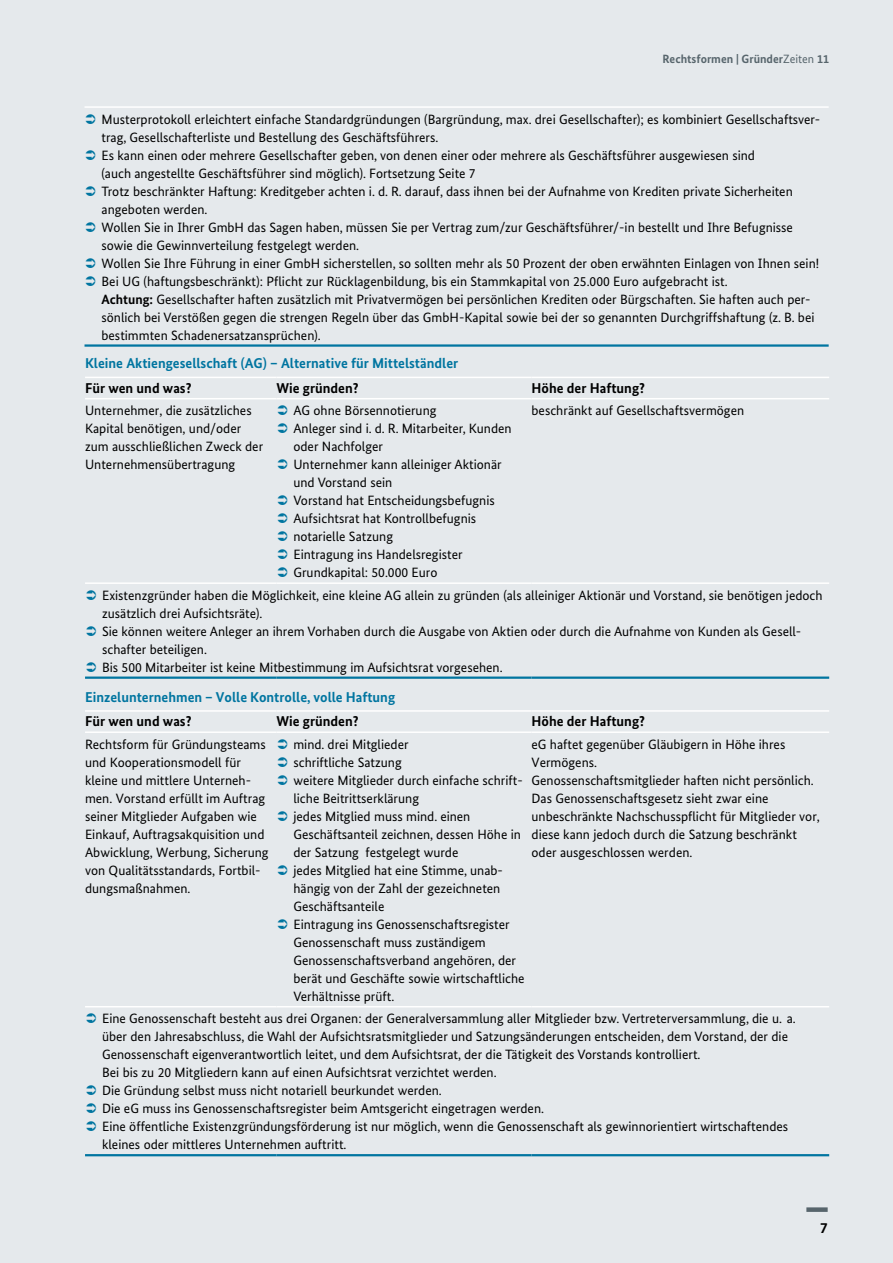
<style>
.page{position:relative;width:893px;height:1263px;background:#e5e9ec}
.page>*{position:absolute;margin:0;border:0;box-sizing:border-box;transform-origin:0 0}
.t1{font:700 15px "Bundes Sans";color:#000}
.t2{font:700 14.25px "Bundes Sans";color:#0075a0}
.t3{font:700 14.25px "Bundes Sans";color:#000}
.t4{font:13.5px/18px "Bundes Sans";color:#000}
.t5{font:700 12px "Bundes Sans";color:#57656c}
.s1{font-weight:400}
.s2{font-weight:700}
</style>
<div class="page">
<div style="left:806px;top:1207px;width:22px;height:5px;background:#57656c"></div>
<hr style="left:85px;top:582px;width:191px;height:2px;background:#fff">
<hr style="left:276px;top:582px;width:255px;height:2px;background:#fff">
<hr style="left:531px;top:582px;width:298px;height:2px;background:#fff">
<hr style="left:85px;top:377px;width:191px;height:1px;background:#fff">
<hr style="left:276px;top:377px;width:255px;height:1px;background:#fff">
<hr style="left:531px;top:377px;width:298px;height:1px;background:#fff">
<hr style="left:85px;top:398px;width:191px;height:1px;background:#fff">
<hr style="left:276px;top:398px;width:255px;height:1px;background:#fff">
<hr style="left:531px;top:398px;width:298px;height:1px;background:#fff">
<hr style="left:85px;top:676px;width:191px;height:3px;background:#0075a0">
<hr style="left:276px;top:676px;width:255px;height:3px;background:#0075a0">
<hr style="left:531px;top:676px;width:298px;height:3px;background:#0075a0">
<hr style="left:85px;top:1006px;width:191px;height:1px;background:#fff">
<hr style="left:276px;top:1006px;width:255px;height:1px;background:#fff">
<hr style="left:531px;top:1006px;width:298px;height:1px;background:#fff">
<hr style="left:85px;top:710px;width:191px;height:2px;background:#fff">
<hr style="left:276px;top:710px;width:255px;height:2px;background:#fff">
<hr style="left:531px;top:710px;width:298px;height:2px;background:#fff">
<hr style="left:85px;top:731px;width:191px;height:2px;background:#fff">
<hr style="left:276px;top:731px;width:255px;height:2px;background:#fff">
<hr style="left:531px;top:731px;width:298px;height:2px;background:#fff">
<hr style="left:85px;top:1154px;width:191px;height:2px;background:#0075a0">
<hr style="left:276px;top:1154px;width:255px;height:2px;background:#0075a0">
<hr style="left:531px;top:1154px;width:298px;height:2px;background:#0075a0">
<hr style="left:85px;top:106px;width:744px;height:2px;background:#fff">
<hr style="left:85px;top:344px;width:744px;height:3px;background:#0075a0">
<p class="t5" style="left:662px;top:52px;width:168px">Rechtsformen | Gründer<span class="s1">Zeiten</span> 11</p>
<p class="t4" style="left:102px;top:110px;width:720px">Musterprotokoll erleichtert einfache Standardgründungen (Bargründung, max. drei Gesellschafter); es kombiniert Gesellschaftsver&shy;trag, Gesellschafterliste und Bestellung des Geschäftsführers.<br>Es kann einen oder mehrere Gesellschafter geben, von denen einer oder mehrere als Geschäftsführer ausgewiesen sind<br>(auch angestellte Geschäftsführer sind möglich). Fortsetzung Seite 7<br>Trotz beschränkter Haftung: Kreditgeber achten i. d. R. darauf, dass ihnen bei der Aufnahme von Krediten private Sicherheiten angeboten werden.<br>Wollen Sie in Ihrer GmbH das Sagen haben, müssen Sie per Vertrag zum/zur Geschäftsführer/-in bestellt und Ihre Befugnisse sowie die Gewinnverteilung festgelegt werden.<br>Wollen Sie Ihre Führung in einer GmbH sicherstellen, so sollten mehr als 50 Prozent der oben erwähnten Einlagen von Ihnen sein!<br>Bei UG (haftungsbeschränkt): Pflicht zur Rücklagenbildung, bis ein Stammkapital von 25.000 Euro aufgebracht ist.<br><span class="s2">Achtung:</span> Gesellschafter haften zusätzlich mit Privatvermögen bei persönlichen Krediten oder Bürgschaften. Sie haften auch per&shy;sönlich bei Verstößen gegen die strengen Regeln über das GmbH-Kapital sowie bei der so genannten Durchgriffshaftung (z. B. bei bestimmten Schadenersatzansprüchen).</p>
<h3 class="t2" style="left:85px;top:355px;width:375px">Kleine Aktiengesellschaft (AG) – Alternative für Mittelständler</h3>
<p class="t3" style="left:85px;top:379px;width:108px">Für wen und was?</p>
<p class="t3" style="left:276px;top:379px;width:84px">Wie gründen?</p>
<p class="t3" style="left:531px;top:379px;width:115px">Höhe der Haftung?</p>
<p class="t4" style="left:85px;top:401px;width:180px">Unternehmer, die zusätzliches<br>Kapital benötigen, und/oder zum ausschließlichen Zweck der<br>Unternehmensübertragung</p>
<p class="t4" style="left:293px;top:401px;width:220px">AG ohne Börsennotierung<br>Anleger sind i. d. R. Mitarbeiter, Kunden oder Nachfolger<br>Unternehmer kann alleiniger Aktionär und Vorstand sein<br>Vorstand hat Entscheidungsbefugnis<br>Aufsichtsrat hat Kontrollbefugnis notarielle Satzung<br>Eintragung ins Handelsregister<br>Grundkapital: 50.000 Euro</p>
<p class="t4" style="left:531px;top:401px;width:214px">beschränkt auf Gesellschaftsvermögen</p>
<p class="t4" style="left:102px;top:586px;width:722px">Existenzgründer haben die Möglichkeit, eine kleine AG allein zu gründen (als alleiniger Aktionär und Vorstand, sie benötigen jedoch zusätzlich drei Aufsichtsräte).<br>Sie können weitere Anleger an ihrem Vorhaben durch die Ausgabe von Aktien oder durch die Aufnahme von Kunden als Gesell&shy;schafter beteiligen.<br>Bis 500 Mitarbeiter ist keine Mitbestimmung im Aufsichtsrat vorgesehen.</p>
<h3 class="t2" style="left:85px;top:688px;width:312px">Einzelunternehmen – Volle Kontrolle, volle Haftung</h3>
<p class="t3" style="left:85px;top:713px;width:108px">Für wen und was?</p>
<p class="t3" style="left:276px;top:713px;width:84px">Wie gründen?</p>
<p class="t3" style="left:531px;top:713px;width:115px">Höhe der Haftung?</p>
<p class="t4" style="left:85px;top:735px;width:185px">Rechtsform für Gründungsteams und Kooperationsmodell für kleine und mittlere Unterneh&shy;men. Vorstand erfüllt im Auftrag seiner Mitglieder Aufgaben wie<br>Einkauf, Auftragsakquisition und<br>Abwicklung, Werbung, Sicherung von Qualitätsstandards, Fortbil&shy;dungsmaßnahmen.</p>
<p class="t4" style="left:293px;top:735px;width:233px">mind. drei Mitglieder<br>schriftliche Satzung<br>weitere Mitglieder durch einfache schrift&shy;liche Beitrittserklärung<br>jedes Mitglied muss mind. einen Geschäftsanteil zeichnen, dessen Höhe in der Satzung festgelegt wurde<br>jedes Mitglied hat eine Stimme, unab&shy;hängig von der Zahl der gezeichneten Geschäftsanteile<br>Eintragung ins Genossenschaftsregister Genossenschaft muss zuständigem Genossenschaftsverband angehören, der berät und Geschäfte sowie wirtschaftliche Verhältnisse prüft.</p>
<p class="t4" style="left:531px;top:735px;width:290px">eG haftet gegenüber Gläubigern in Höhe ihres Vermögens.<br>Genossenschaftsmitglieder haften nicht persönlich.<br>Das Genossenschaftsgesetz sieht zwar eine unbeschränkte Nachschusspflicht für Mitglieder vor, diese kann jedoch durch die Satzung beschränkt oder ausgeschlossen werden.</p>
<p class="t4" style="left:102px;top:1009px;width:695px">Eine Genossenschaft besteht aus drei Organen: der Generalversammlung aller Mitglieder bzw. Vertreterversammlung, die u. a. über den Jahresabschluss, die Wahl der Aufsichtsratsmitglieder und Satzungsänderungen entscheiden, dem Vorstand, der die Genossenschaft eigenverantwortlich leitet, und dem Aufsichtsrat, der die Tätigkeit des Vorstands kontrolliert.<br>Bei bis zu 20 Mitgliedern kann auf einen Aufsichtsrat verzichtet werden.<br>Die Gründung selbst muss nicht notariell beurkundet werden.<br>Die eG muss ins Genossenschaftsregister beim Amtsgericht eingetragen werden.<br>Eine öffentliche Existenzgründungsförderung ist nur möglich, wenn die Genossenschaft als gewinnorientiert wirtschaftendes kleines oder mittleres Unternehmen auftritt.</p>
<p class="t1" style="left:820px;top:1219px;width:9px">7</p>
</div>
